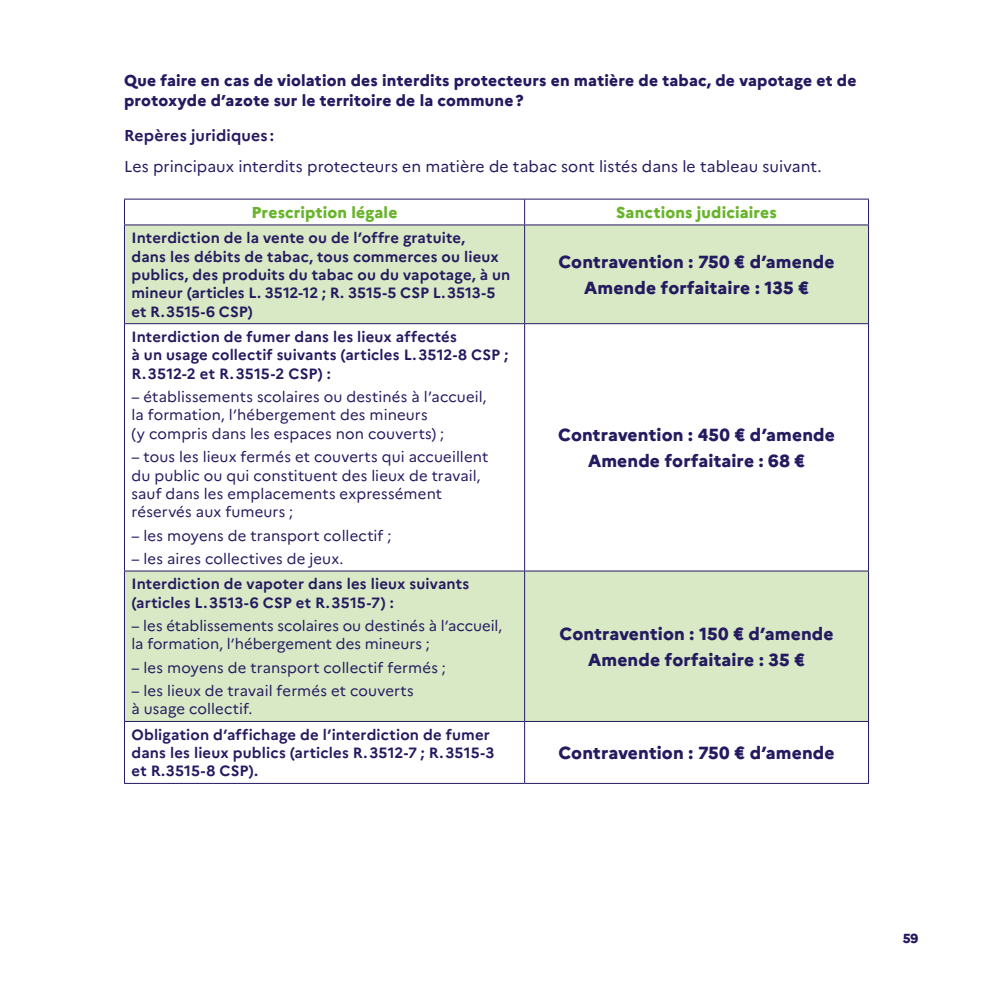
<style>
.page{position:relative;width:993px;height:993px;background:#fff}
.page>*{position:absolute;margin:0;border:0;box-sizing:border-box;transform-origin:0 0}
.t1{font:800 17.5px "Marianne";letter-spacing:.01em;color:#241a60}
._03_Sous-titres_2{font:800 15.75px/19.2px "Marianne";letter-spacing:.015em;color:#241a60}
._04_PARAG-1{font:15.75px "Marianne";letter-spacing:.005em;color:#241a60}
.t2{font:800 15.75px "Marianne";letter-spacing:.01em;color:#67b42a}
._03bis_Sous-titres_3{font:700 15.75px "Marianne";letter-spacing:.01em;color:#241a60}
.t3{font:14.88px/18.4px "Marianne";letter-spacing:.005em;color:#241a60}
.t4{font:700 14.88px/18.4px "Marianne";letter-spacing:.01em;color:#241a60}
.t5{font:800 13.12px "Marianne";color:#241a60}
</style>
<div class="page">
<svg style="left:125px;top:225px;width:742px;height:495px;fill:#d9e9c5"></svg>
<hr style="left:124px;top:199px;width:400px;height:1px;background:#241a60">
<svg style="left:124px;top:199px;width:1px;height:25px"></svg>
<hr style="left:524px;top:199px;width:344px;height:1px;background:#241a60">
<svg style="left:524px;top:199px;width:1px;height:25px"></svg>
<hr style="left:124px;top:224px;width:400px;height:1px;background:#241a60">
<hr style="left:124px;top:225px;width:1px;height:98px;background:#241a60">
<hr style="left:524px;top:224px;width:344px;height:1px;background:#241a60">
<hr style="left:524px;top:225px;width:1px;height:98px;background:#241a60">
<hr style="left:867px;top:225px;width:1px;height:98px;background:#241a60">
<hr style="left:124px;top:323px;width:400px;height:1px;background:#241a60">
<hr style="left:124px;top:324px;width:1px;height:246px;background:#241a60">
<hr style="left:524px;top:323px;width:344px;height:1px;background:#241a60">
<hr style="left:524px;top:324px;width:1px;height:246px;background:#241a60">
<hr style="left:867px;top:324px;width:1px;height:246px;background:#241a60">
<hr style="left:124px;top:570px;width:400px;height:1px;background:#241a60">
<hr style="left:124px;top:571px;width:1px;height:149px;background:#241a60">
<hr style="left:524px;top:570px;width:344px;height:1px;background:#241a60">
<hr style="left:524px;top:571px;width:1px;height:149px;background:#241a60">
<hr style="left:867px;top:571px;width:1px;height:149px;background:#241a60">
<hr style="left:124px;top:720px;width:400px;height:1px;background:#241a60">
<hr style="left:124px;top:721px;width:1px;height:61px;background:#241a60">
<hr style="left:524px;top:720px;width:344px;height:1px;background:#241a60">
<hr style="left:524px;top:721px;width:1px;height:61px;background:#241a60">
<hr style="left:867px;top:721px;width:1px;height:61px;background:#241a60">
<hr style="left:124px;top:782px;width:400px;height:1px;background:#241a60">
<hr style="left:524px;top:782px;width:344px;height:1px;background:#241a60">
<p class="_03_Sous-titres_2" style="left:124px;top:71px;width:733px">Que faire en cas de violation des interdits protecteurs en matière de tabac, de vapotage et de protoxyde d’azote sur le territoire de la commune?</p>
<p class="_03bis_Sous-titres_3" style="left:124px;top:126px;width:151px">Repères juridiques :</p>
<p class="_04_PARAG-1" style="left:124px;top:157px;width:698px">Les principaux interdits protecteurs en matière de tabac sont listés dans le tableau suivant.</p>
<p class="t2" style="left:251px;top:203px;width:147px">Prescription légale</p>
<p class="t2" style="left:616px;top:203px;width:162px">Sanctions judiciaires</p>
<p class="t4" style="left:131px;top:228px;width:380px">Interdiction de la vente ou de l’offre gratuite,<br>dans les débits de tabac, tous commerces ou lieux publics, des produits du tabac ou du vapotage, à un mineur (articles L. 3512-12 ; R. 3515-5 CSP L.3513-5 et R.3515-6 CSP)</p>
<p class="t1" style="left:558px;top:251px;width:277px">Contravention : 750 € d’amende</p>
<p class="t1" style="left:584px;top:277px;width:226px">Amende forfaitaire : 135 €</p>
<p class="t4" style="left:131px;top:327px;width:378px">Interdiction de fumer dans les lieux affectés<br>à un usage collectif suivants (articles L.3512-8 CSP ;<br>R.3512-2 et R.3515-2 CSP) :</p>
<p class="t3" style="left:131px;top:387px;width:356px">– établissements scolaires ou destinés à l’accueil, la formation, l’hébergement des mineurs<br>(y compris dans les espaces non couverts) ;</p>
<p class="t3" style="left:131px;top:447px;width:358px">– tous les lieux fermés et couverts qui accueillent du public ou qui constituent des lieux de travail, sauf dans les emplacements expressément réservés aux fumeurs ;</p>
<p class="t3" style="left:131px;top:526px;width:261px">– les moyens de transport collectif ;</p>
<p class="t3" style="left:131px;top:549px;width:213px">– les aires collectives de jeux.</p>
<p class="t4" style="left:131px;top:574px;width:339px">Interdiction de vapoter dans les lieux suivants (articles L.3513-6 CSP et R.3515-7) :</p>
<p class="t3" style="left:131px;top:616px;width:372px">– les établissements scolaires ou destinés à l’accueil, la formation, l’hébergement des mineurs ;</p>
<p class="t3" style="left:131px;top:658px;width:316px">– les moyens de transport collectif fermés ;</p>
<p class="t3" style="left:131px;top:681px;width:284px">– les lieux de travail fermés et couverts à usage collectif.</p>
<p class="t4" style="left:131px;top:724px;width:364px">Obligation d’affichage de l’interdiction de fumer dans les lieux publics (articles R.3512-7 ; R.3515-3 et R.3515-8 CSP).</p>
<p class="t1" style="left:558px;top:424px;width:278px">Contravention : 450 € d’amende</p>
<p class="t1" style="left:587px;top:450px;width:218px">Amende forfaitaire : 68 €</p>
<p class="t1" style="left:559px;top:622px;width:275px">Contravention : 150 € d’amende</p>
<p class="t1" style="left:588px;top:648px;width:218px">Amende forfaitaire : 35 €</p>
<p class="t1" style="left:558px;top:741px;width:277px">Contravention : 750 € d’amende</p>
<p class="t5" style="left:902px;top:930px;width:17px">59</p>
</div>
